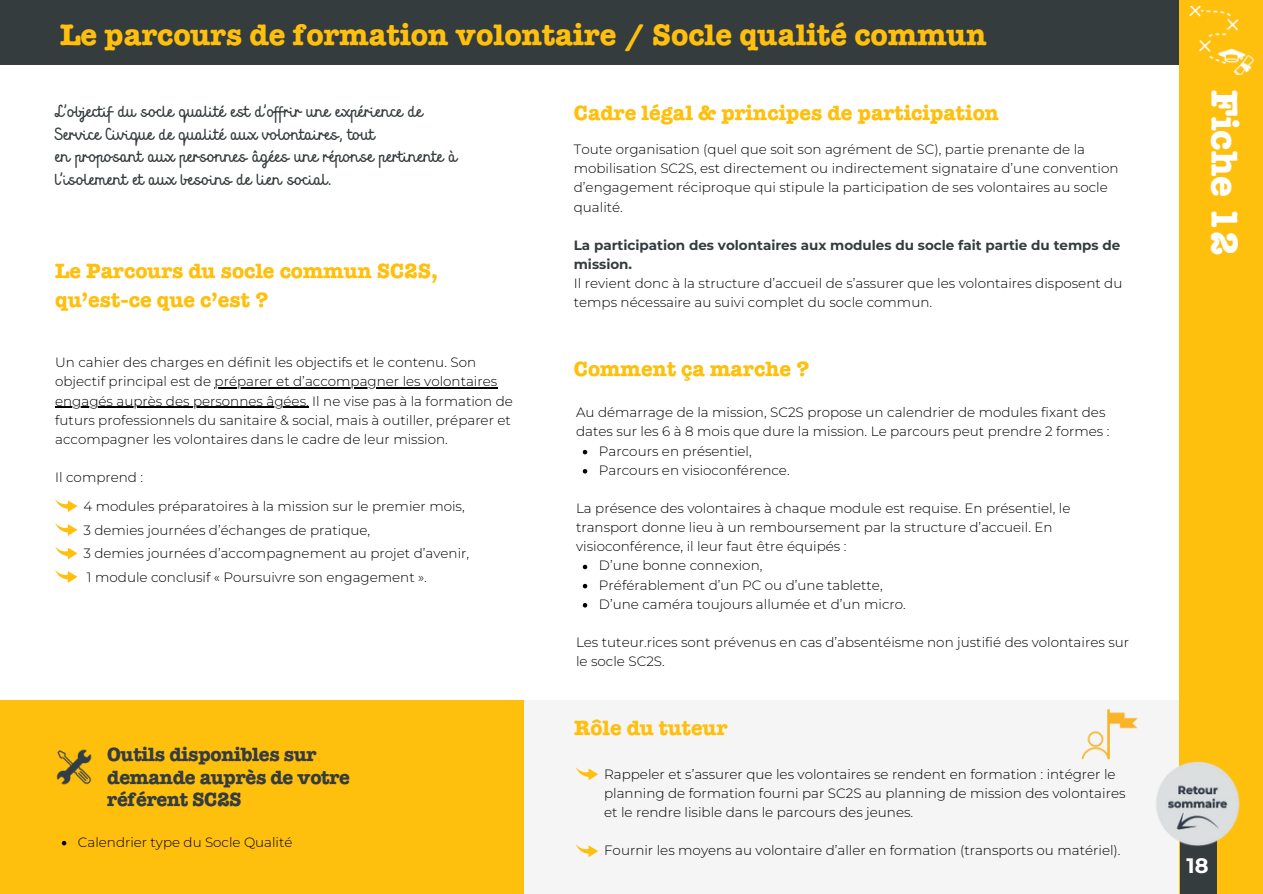
<style>
.page{position:relative;width:1263px;height:894px;background:#fff}
.page>*{position:absolute;margin:0;border:0;box-sizing:border-box;transform-origin:0 0}
.t1{font:700 37.5px "American Typewriter Std";color:#fff}
.t2{font:700 30px "American Typewriter Std";color:#ffbf0d}
.t3{font:700 21px/29.2px "American Typewriter Std";color:#ffbf0d}
.t4{font:700 21px "Montserrat";color:#fff}
.t5{font:700 19.5px/22.4px "American Typewriter Std";letter-spacing:-.015em;color:#353c3e}
.t6{font:16.5px/22.5px "Mrs White";color:#353c3e}
.t7{font:300 13.5px/19.2px "Montserrat";color:#000}
.t8{font:700 13.5px/19.2px "Montserrat";color:#353c3e}
</style>
<div class="page">
<div style="left:0;top:0;width:1263px;height:65px;background:#353c3e"></div>
<div style="left:523px;top:700px;width:656px;height:193px;background:#f5f5f5"></div>
<div style="left:1180px;top:0;width:83px;height:893px;background:#ffbf0d"></div>
<div style="left:0;top:700px;width:523px;height:193px;background:#ffbf0d"></div>
<img style="left:56px;top:749px;width:36px;height:36px">
<svg style="left:55px;top:499px;width:22px;height:13px"></svg>
<svg style="left:55px;top:523px;width:22px;height:12px"></svg>
<svg style="left:55px;top:546px;width:22px;height:13px"></svg>
<svg style="left:55px;top:570px;width:22px;height:12px"></svg>
<img style="left:1179px;top:6px;width:75px;height:69px">
<svg style="left:62px;top:841px;width:4px;height:4px"></svg>
<svg style="left:583px;top:450px;width:4px;height:4px"></svg>
<svg style="left:583px;top:469px;width:4px;height:4px"></svg>
<svg style="left:583px;top:564px;width:4px;height:5px"></svg>
<svg style="left:583px;top:583px;width:4px;height:5px"></svg>
<svg style="left:583px;top:603px;width:4px;height:4px"></svg>
<hr style="left:215px;top:387px;width:78px;height:1px;background:#000">
<hr style="left:293px;top:387px;width:204px;height:1px;background:#000">
<hr style="left:55px;top:406px;width:254px;height:2px;background:#000">
<svg style="left:576px;top:767px;width:22px;height:13px"></svg>
<svg style="left:576px;top:844px;width:22px;height:13px"></svg>
<img style="left:1081px;top:708px;width:57px;height:52px">
<div style="left:1180px;top:839px;width:36px;height:54px;background:#353c3e"></div>
<img style="left:1156px;top:761px;width:84px;height:86px">
<h4 class="t2" style="left:60px;top:24px;width:928px">Le parcours de formation volontaire / Socle qualité commun</h4>
<p class="t6" style="left:55px;top:102px;width:404px">L’objectif du socle qualité est d’offrir une expérience de Service Civique de qualité aux volontaires, tout<br>en proposant aux personnes âgées une réponse pertinente à l’isolement et aux besoins de lien social.</p>
<p class="t3" style="left:55px;top:259px;width:384px">Le Parcours du socle commun SC2S, qu’est-ce que c’est ?</p>
<p class="t7" style="left:55px;top:353px;width:444px">Un cahier des charges en définit les objectifs et le contenu. Son objectif principal est de préparer et d’accompagner les volontaires</p>
<p class="t7" style="left:55px;top:391px;width:459px">engagés auprès des personnes âgées. Il ne vise pas à la formation de futurs professionnels du sanitaire &amp; social, mais à outiller, préparer et accompagner les volontaires dans le cadre de leur mission.</p>
<p class="t7" style="left:55px;top:467px;width:90px">Il comprend :</p>
<p class="t7" style="left:83px;top:496px;width:383px">4 modules préparatoires à la mission sur le premier mois,</p>
<p class="t7" style="left:83px;top:520px;width:288px">3 demies journées d’échanges de pratique,</p>
<p class="t7" style="left:83px;top:543px;width:387px">3 demies journées d’accompagnement au projet d’avenir,</p>
<p class="t7" style="left:87px;top:567px;width:342px">1 module conclusif « Poursuivre son engagement ».</p>
<p class="t5" style="left:107px;top:746px;width:244px">Outils disponibles sur demande auprès de votre référent SC2S</p>
<h3 class="t7" style="left:78px;top:831px;width:216px">Calendrier type du Socle Qualité</h3>
<p class="t3" style="left:574px;top:101px;width:427px">Cadre légal &amp; principes de participation</p>
<h3 class="t7" style="left:574px;top:140px;width:546px">Toute organisation (quel que soit son agrément de SC), partie prenante de la mobilisation SC2S, est directement ou indirectement signataire d’une convention d’engagement réciproque qui stipule la participation de ses volontaires au socle qualité.</h3>
<p class="t8" style="left:574px;top:235px;width:548px">La participation des volontaires aux modules du socle fait partie du temps de mission.</p>
<p class="t7" style="left:574px;top:273px;width:550px">Il revient donc à la structure d’accueil de s’assurer que les volontaires disposent du temps nécessaire au suivi complet du socle commun.</p>
<p class="t3" style="left:574px;top:357px;width:238px">Comment ça marche ?</p>
<h3 class="t7" style="left:576px;top:402px;width:535px">Au démarrage de la mission, SC2S propose un calendrier de modules fixant des dates sur les 6 à 8 mois que dure la mission. Le parcours peut prendre 2 formes :</h3>
<p class="t7" style="left:599px;top:441px;width:154px">Parcours en présentiel,</p>
<p class="t7" style="left:599px;top:460px;width:192px">Parcours en visioconférence.</p>
<p class="t7" style="left:576px;top:498px;width:496px">La présence des volontaires à chaque module est requise. En présentiel, le transport donne lieu à un remboursement par la structure d’accueil. En visioconférence, il leur faut être équipés :</p>
<p class="t7" style="left:599px;top:555px;width:165px">D’une bonne connexion,</p>
<p class="t7" style="left:599px;top:575px;width:285px">Préférablement d’un PC ou d’une tablette,</p>
<p class="t7" style="left:599px;top:594px;width:308px">D’une caméra toujours allumée et d’un micro.</p>
<p class="t7" style="left:576px;top:632px;width:555px">Les tuteur.rices sont prévenus en cas d’absentéisme non justifié des volontaires sur le socle SC2S.</p>
<h1 class="t3" style="left:574px;top:716px;width:155px">Rôle du tuteur</h1>
<p class="t7" style="left:604px;top:764px;width:523px">Rappeler et s’assurer que les volontaires se rendent en formation : intégrer le planning de formation fourni par SC2S au planning de mission des volontaires et le rendre lisible dans le parcours des jeunes.</p>
<h3 class="t7" style="left:604px;top:840px;width:518px">Fournir les moyens au volontaire d’aller en formation (transports ou matériel).</h3>
<p class="t1" style="left:1238px;top:90px;width:167px;rotate:90deg">Fiche 12</p>
<p class="t4" style="left:1186px;top:852px;width:24px">18</p>
</div>
